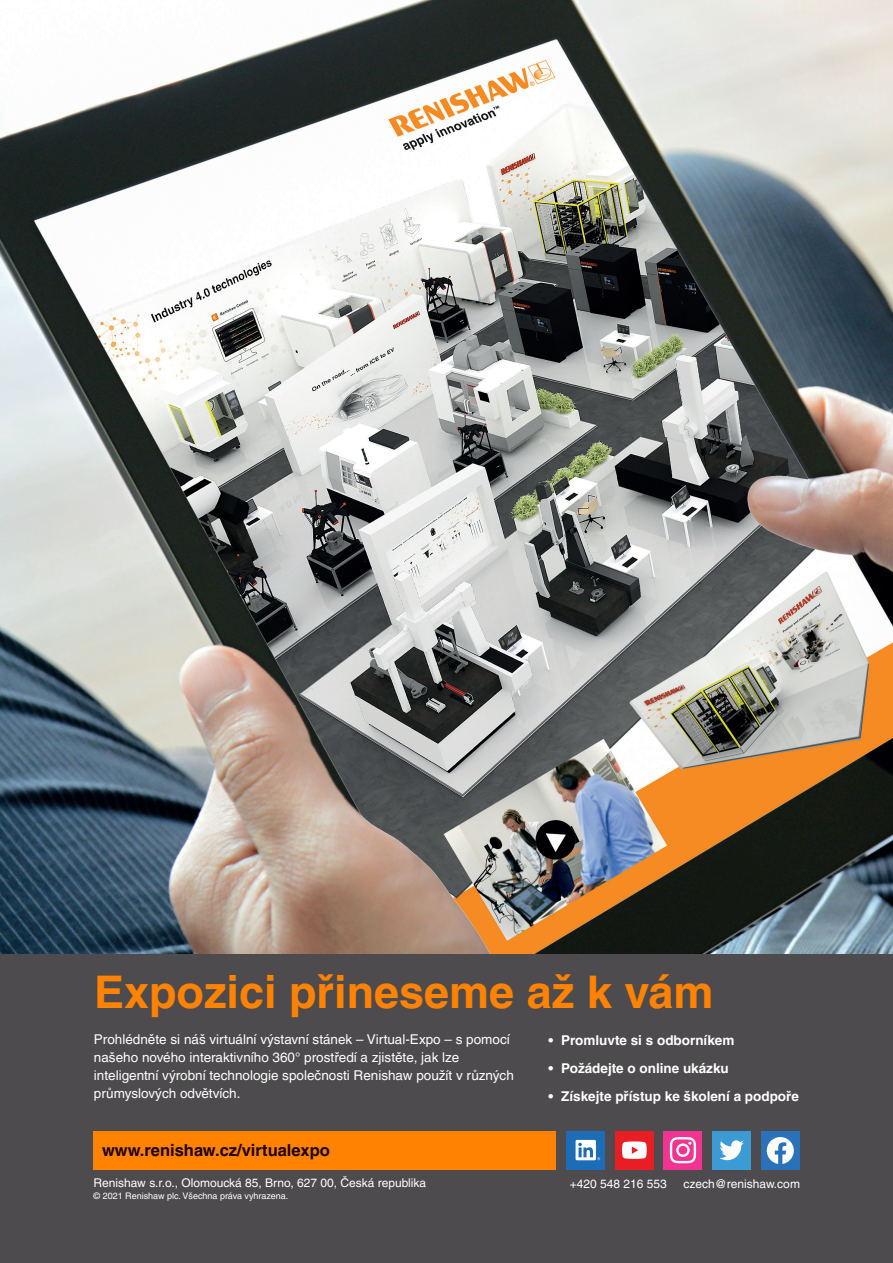
<style>
.page{position:relative;width:893px;height:1263px;background:#fff}
.page>*{position:absolute;margin:0;border:0;box-sizing:border-box;transform-origin:0 0}
.Headline_30pt_Bold{font:700 45px "Helvetica LT Pro";color:#ff8200}
.URL_Black{font:700 16.5px "Helvetica LT Pro";color:#1d0000}
.Body_Text_9pt{font:13.5px/18px "Helvetica LT Pro";color:#fff}
.t1{font:700 13.5px "Helvetica LT Pro";color:#fff}
.Address_White{font:12px "Helvetica LT Pro";color:#fff}
.Disclaimer_White{font:9px "Helvetica LT Pro";color:#fff}
</style>
<div class="page">
<img style="left:0;top:0;width:893px;height:955px">
<div style="left:0;top:955px;width:893px;height:308px;background:#4d4b4d"></div>
<div style="left:94px;top:1131px;width:462px;height:38px;background:#ff8200"></div>
<div style="left:761px;top:1131px;width:38px;height:38px;background:#2972b9"></div>
<svg style="left:767px;top:1137px;width:27px;height:27px"></svg>
<div style="left:712px;top:1131px;width:39px;height:38px;background:#3c9bd5"></div>
<svg style="left:719px;top:1140px;width:25px;height:20px"></svg>
<div style="left:615px;top:1131px;width:38px;height:38px;background:#e81e24"></div>
<svg style="left:622px;top:1141px;width:25px;height:18px"></svg>
<div style="left:664px;top:1131px;width:38px;height:38px;background:#f23391"></div>
<svg style="left:670px;top:1137px;width:26px;height:26px"></svg>
<div style="left:567px;top:1131px;width:38px;height:38px;background:#1d6cb6"></div>
<svg style="left:576px;top:1140px;width:24px;height:20px"></svg>
<p class="Headline_30pt_Bold" style="left:94px;top:965px;width:621px">Expozici přineseme až k vám</p>
<p class="Body_Text_9pt" style="left:94px;top:1030px;width:421px">Prohlédněte si náš virtuální výstavní stánek – Virtual-Expo – s pomocí našeho nového interaktivního 360° prostředí a zjistěte, jak lze inteligentní výrobní technologie společnosti Renishaw použít v různých průmyslových odvětvích.</p>
<p class="t1" style="left:549px;top:1032px;width:187px">• Promluvte si s odborníkem</p>
<p class="t1" style="left:549px;top:1060px;width:182px">• Požádejte o online ukázku</p>
<p class="t1" style="left:549px;top:1088px;width:252px">• Získejte přístup ke školení a podpoře</p>
<p class="URL_Black" style="left:102px;top:1140px;width:229px">www.renishaw.cz/virtualexpo</p>
<p class="Address_White" style="left:94px;top:1176px;width:334px">Renishaw s.r.o., Olomoucká 85, Brno, 627 00, Česká republika</p>
<p class="Disclaimer_White" style="left:94px;top:1191px;width:196px">© 2021 Renishaw plc. Všechna práva vyhrazena.</p>
<p class="Address_White" style="left:570px;top:1176px;width:99px">+420 548 216 553</p>
<p class="Address_White" style="left:684px;top:1176px;width:118px">czech@renishaw.com</p>
</div>
